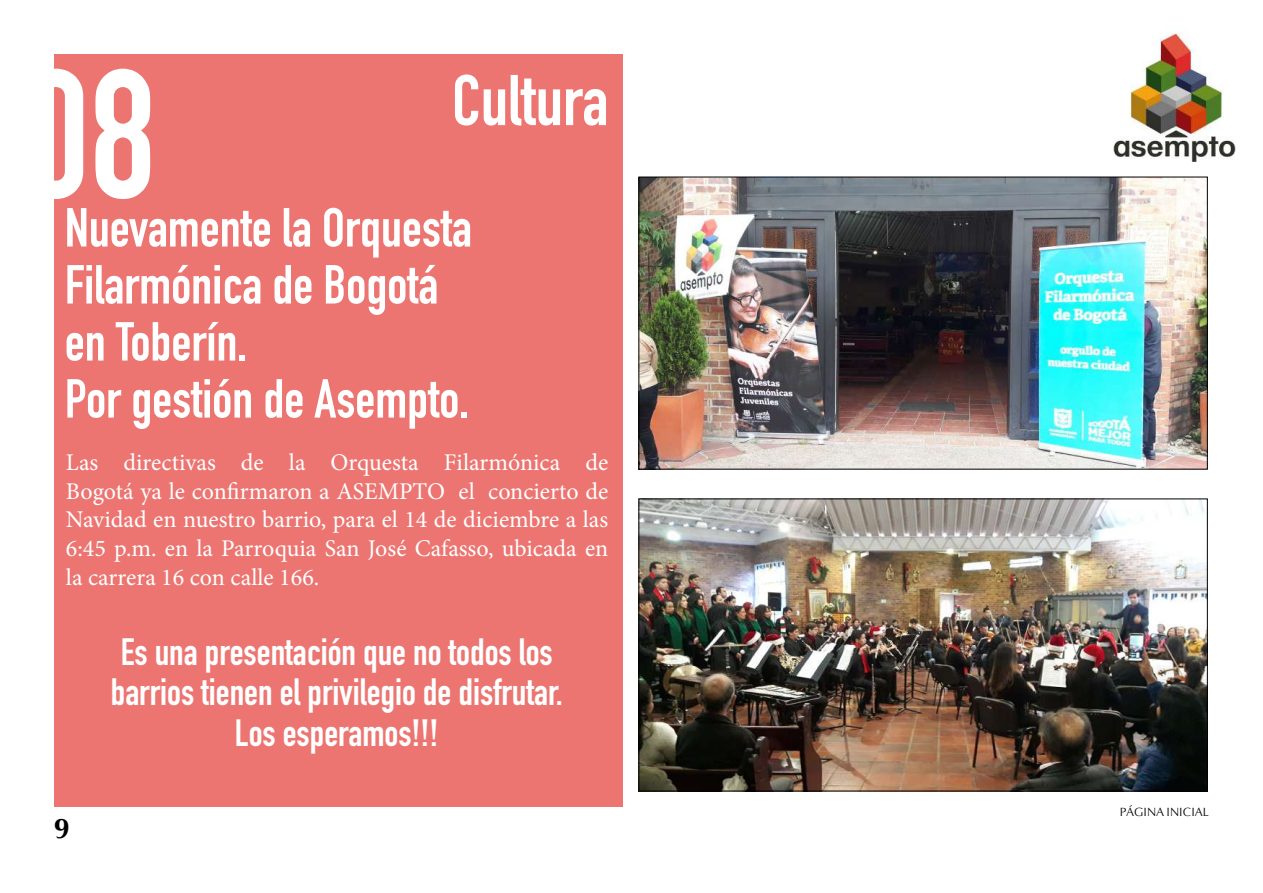
<style>
.page{position:relative;width:1263px;height:893px;background:#fff}
.page>*{position:absolute;margin:0;border:0;box-sizing:border-box;transform-origin:0 0}
.t1{font:700 180px "DIN Condensed";color:#fff}
.t2{font:700 70.5px "DIN Condensed";color:#fff}
.t3{font:700 54px/57px "DIN Condensed";color:#fff}
.t4{font:700 37.5px/40.5px "DIN Condensed";color:#fff;text-align:center}
.t5{font:700 28.5px "Optima LT Std";color:#000}
.t6{font:24px/28.8px "Minion Pro";color:#fff;text-align:justify}
.t7{font:12px "Optima EL";color:#000}
</style>
<div class="page">
<img style="left:1113px;top:31px;width:123px;height:131px">
<div style="left:54px;top:54px;width:568px;height:752px;background:#ec7571"></div>
<img style="left:641px;top:179px;width:564px;height:288px">
<img style="left:641px;top:501px;width:564px;height:288px">
<div style="left:639px;top:499px;width:568px;height:292px;border:1px solid #000"></div>
<h1 class="t1" style="left:22px;top:14px;width:135px">08</h1>
<h2 class="t2" style="left:452px;top:53px;width:158px">Cultura</h2>
<h3 class="t3" style="left:65px;top:199px;width:409px">Nuevamente la Orquesta<br>Filarmónica de Bogotá en Toberín.<br>Por gestión de Asempto.</h3>
<p class="t6" style="left:66px;top:448px;width:544px">Las directivas de la Orquesta Filarmónica de Bogotá ya le confirmaron a ASEMPTO el concierto de Navidad en nuestro barrio, para el 14 de diciembre a las 6:45 p.m. en la Parroquia San José Cafasso, ubicada en la carrera 16 con calle 166.</p>
<p class="t5" style="left:54px;top:812px;width:17px">9</p>
<h3 class="t4" style="left:111px;top:631px;width:453px">Es una presentación que no todos los barrios tienen el privilegio de disfrutar.<br>Los esperamos!!!</h3>
<p class="t7" style="left:1120px;top:804px;width:91px">PÁGINA INICIAL</p>
</div>
